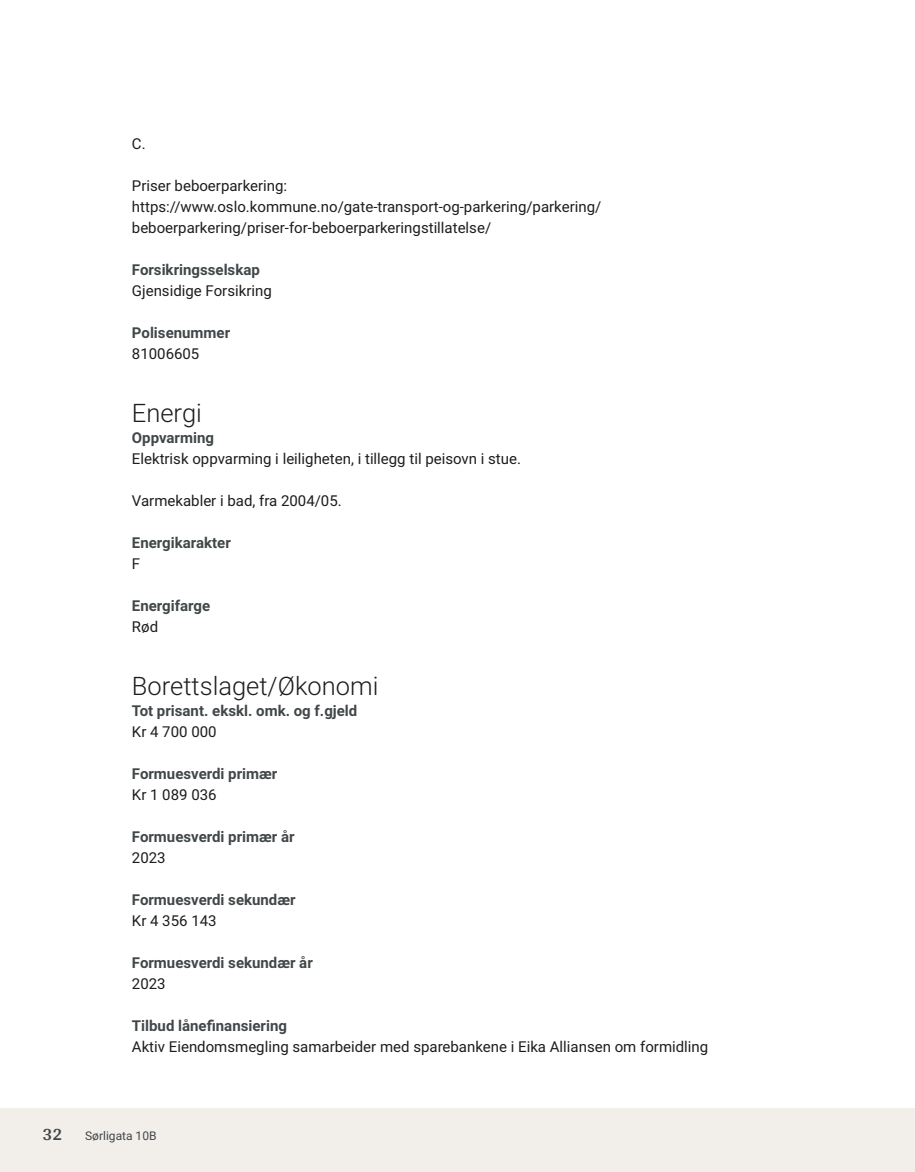
<style>
.page{position:relative;width:915px;height:1172px;background:#fff}
.page>*{position:absolute;margin:0;border:0;box-sizing:border-box;transform-origin:0 0}
.t1{font:300 25.5px "Roboto Vitec";color:#1d1d1b}
.t2{font:700 18px "Arya";color:#414749}
.t3{font:15px/21px "Roboto Vitec";color:#1d1d1b}
.t4{font:700 15px "Roboto Vitec";color:#414749}
.t5{font:12px "Roboto Vitec";color:#414749}
</style>
<div class="page">
<div style="left:0;top:1108px;width:914px;height:64px;background:#f2eeea"></div>
<hr style="left:914px;top:1108px;width:1px;height:64px;background:#f2eeea">
<p class="t3" style="left:132px;top:132px;width:15px">C.</p>
<p class="t3" style="left:132px;top:174px;width:471px">Priser beboerparkering:<br>https:/ / www.oslo.kommune.no/ gate‑transport‑og‑parkering/ parkering/ beboerparkering/ priser‑for‑beboerparkeringstillatelse/</p>
<p class="t4" style="left:132px;top:259px;width:129px">Forsikringsselskap</p>
<p class="t3" style="left:132px;top:279px;width:141px">Gjensidige Forsikring</p>
<p class="t4" style="left:132px;top:322px;width:100px">Polisenummer</p>
<p class="t3" style="left:132px;top:342px;width:69px">81006605</p>
<h1 class="t1" style="left:132px;top:395px;width:71px">Energi</h1>
<p class="t4" style="left:132px;top:427px;width:84px">Oppvarming</p>
<p class="t3" style="left:132px;top:447px;width:390px">Elektrisk oppvarming i leiligheten, i tillegg til peisovn i stue.</p>
<p class="t3" style="left:132px;top:489px;width:211px">Varmekabler i bad, fra 2004/ 05.</p>
<p class="t4" style="left:132px;top:532px;width:100px">Energikarakter</p>
<p class="t3" style="left:132px;top:552px;width:10px">F</p>
<p class="t4" style="left:132px;top:595px;width:80px">Energifarge</p>
<p class="t3" style="left:132px;top:615px;width:28px">Rød</p>
<h1 class="t1" style="left:132px;top:668px;width:248px">Borettslaget/ Økonomi</h1>
<p class="t4" style="left:132px;top:700px;width:227px">Tot prisant. ekskl. omk. og f.gjeld</p>
<p class="t3" style="left:132px;top:720px;width:86px">Kr 4 700 000</p>
<p class="t4" style="left:132px;top:763px;width:147px">Formuesverdi primær</p>
<p class="t3" style="left:132px;top:783px;width:86px">Kr 1 089 036</p>
<p class="t4" style="left:132px;top:826px;width:164px">Formuesverdi primær år</p>
<p class="t3" style="left:132px;top:846px;width:35px">2023</p>
<p class="t4" style="left:132px;top:889px;width:165px">Formuesverdi sekundær</p>
<p class="t3" style="left:132px;top:909px;width:86px">Kr 4 356 143</p>
<p class="t4" style="left:132px;top:952px;width:182px">Formuesverdi sekundær år</p>
<p class="t3" style="left:132px;top:972px;width:35px">2023</p>
<p class="t4" style="left:132px;top:1015px;width:156px">Tilbud lånefinansiering</p>
<p class="t3" style="left:132px;top:1035px;width:577px">Aktiv Eiendomsmegling samarbeider med sparebankene i Eika Alliansen om formidling</p>
<p class="t2" style="left:43px;top:1123px;width:21px">32</p>
<p class="t5" style="left:85px;top:1127px;width:73px">Sørligata 10B</p>
</div>
